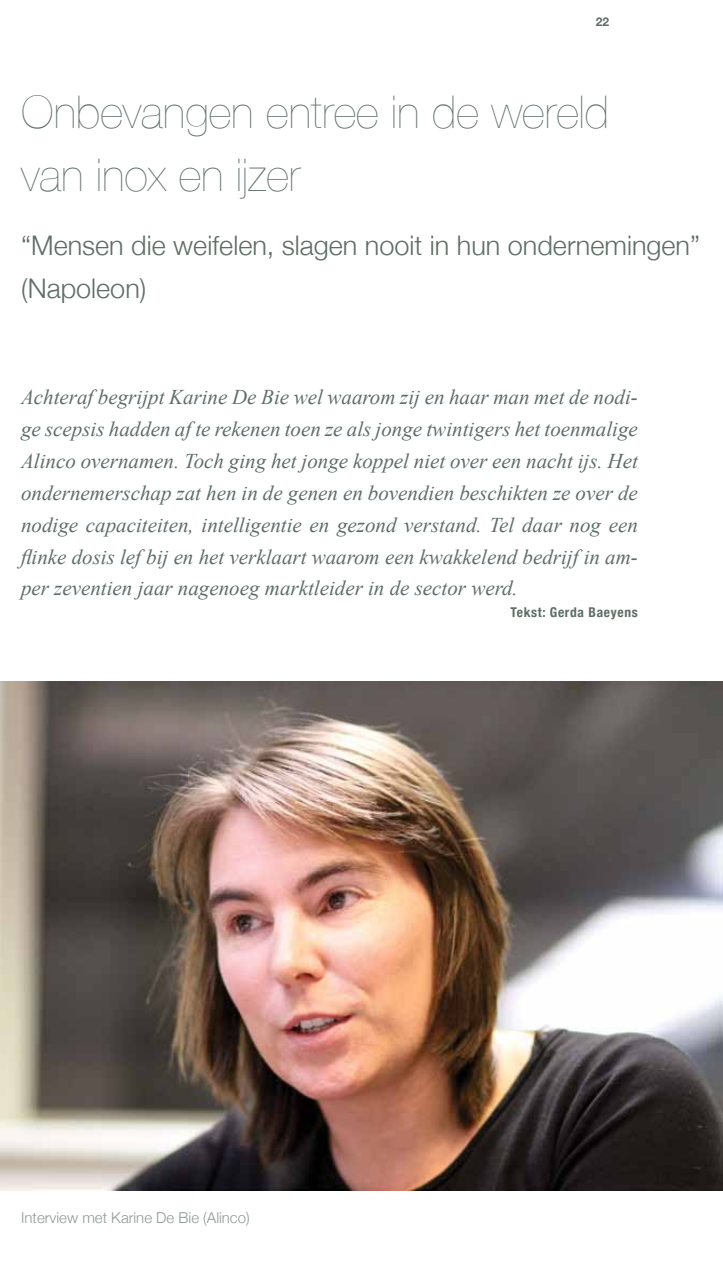
<style>
.page{position:relative;width:723px;height:1263px;background:#fff}
.page>*{position:absolute;margin:0;border:0;box-sizing:border-box;transform-origin:0 0}
.t1{font:200 45px/63.8px "Helvetica Neue";color:#5e6e66}
.t2{font:300 27px/42.5px "Helvetica Neue";color:#5e6e66}
.t3{font:italic 21px/32px "Times New Roman";color:#5e6e66;text-align:justify}
.t4{font:300 15px "Helvetica Neue";color:#8e9a94}
.t5{font:700 condensed 13.5px "Helvetica Neue";letter-spacing:.05em;color:#5e6e66}
.t6{font:700 12px "Helvetica Neue";color:#5e6e66}
</style>
<div class="page">
<img style="left:0;top:681px;width:723px;height:510px">
<p class="t6" style="left:596px;top:14px;width:15px">22</p>
<h1 class="t1" style="left:21px;top:80px;width:589px">Onbevangen entree in de wereld van inox en ijzer</h1>
<p class="t2" style="left:21px;top:224px;width:680px">“Mensen die weifelen, slagen nooit in hun ondernemingen” (Napoleon)</p>
<p class="t3" style="left:21px;top:380px;width:618px">Achteraf begrijpt Karine De Bie wel waarom zij en haar man met de nodi&shy;ge scepsis hadden af te rekenen toen ze als jonge twintigers het toenmalige Alinco overnamen. Toch ging het jonge koppel niet over een nacht ijs. Het ondernemerschap zat hen in de genen en bovendien beschikten ze over de nodige capaciteiten, intelligentie en gezond verstand. Tel daar nog een flinke dosis lef bij en het verklaart waarom een kwakkelend bedrijf in am&shy;per zeventien jaar nagenoeg marktleider in de sector werd.</p>
<p class="t4" style="left:21px;top:1208px;width:230px">Interview met Karine De Bie (Alinco)</p>
<p class="t5" style="left:511px;top:604px;width:129px">Tekst: Gerda Baeyens</p>
</div>
